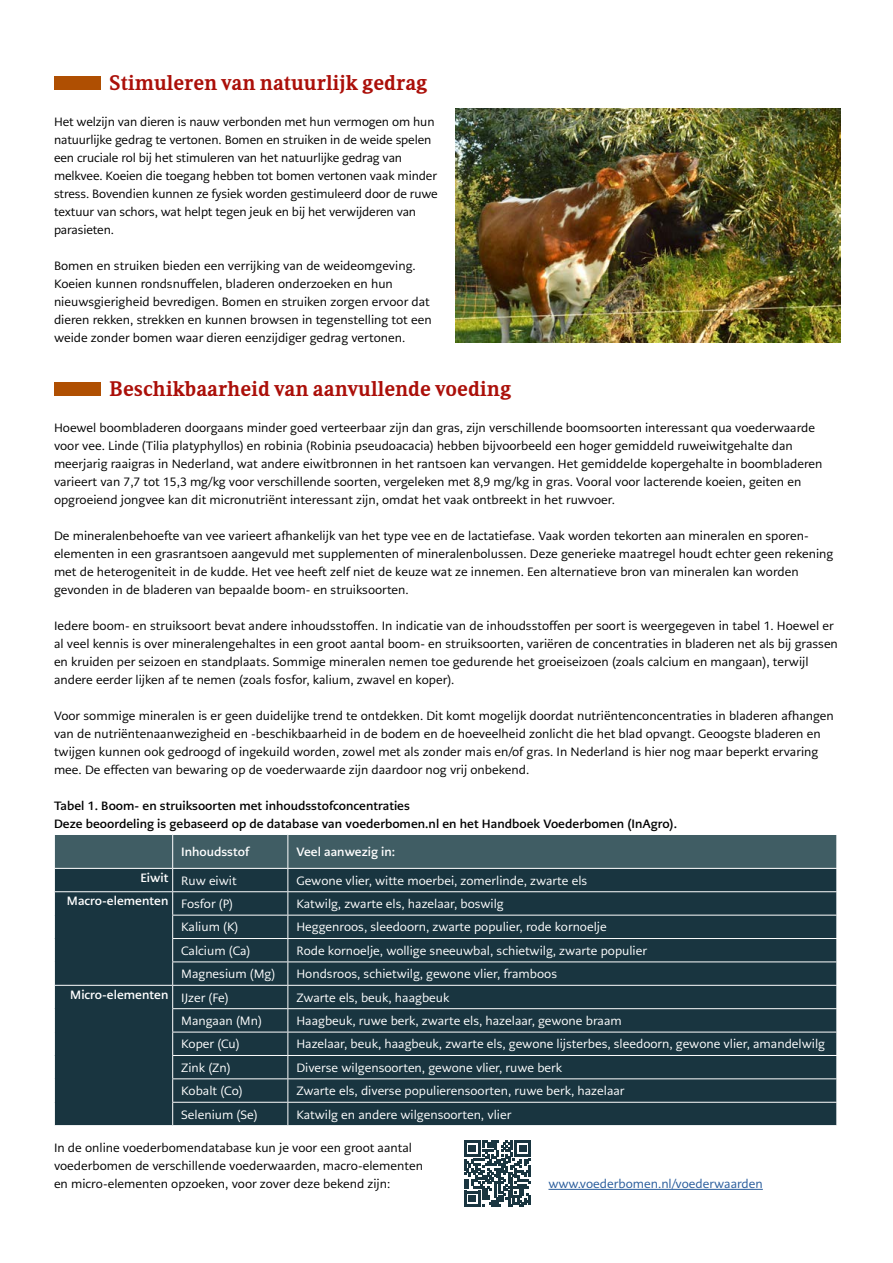
<style>
.page{position:relative;width:893px;height:1263px;background:#fff}
.page>*{position:absolute;margin:0;border:0;box-sizing:border-box;transform-origin:0 0}
.t1{font:700 21px "Leo";color:#ab0f09}
.t2{font:12px/18px "PMN Caecilia Sans Text";color:#000}
.t3{font:12px "PMN Caecilia Sans Text";color:#fff}
.t4{font:700 12px/18px "PMN Caecilia Sans Text";color:#000}
.t5{font:700 12px "PMN Caecilia Sans Text";color:#fff}
.t6{font:12px "PMN Caecilia Sans Text";color:#275b9b}
.s1{font-weight:400}
</style>
<div class="page">
<div style="left:54px;top:76px;width:46px;height:14px;background:#af4f02"></div>
<div style="left:54px;top:382px;width:46px;height:13px;background:#af4f02"></div>
<svg style="left:54px;top:835px;width:783px;height:290px;background:#25404a"></svg>
<hr style="left:54px;top:835px;width:1px;height:33px;background:#fff">
<hr style="left:172px;top:835px;width:1px;height:33px;background:#fff">
<hr style="left:287px;top:835px;width:1px;height:33px;background:#fff">
<hr style="left:836px;top:835px;width:1px;height:33px;background:#fff">
<hr style="left:54px;top:868px;width:119px;height:1px;background:#fff">
<hr style="left:173px;top:868px;width:115px;height:1px;background:#fff">
<hr style="left:288px;top:868px;width:549px;height:1px;background:#fff">
<svg style="left:464px;top:1140px;width:67px;height:67px"></svg>
<hr style="left:548px;top:1189px;width:215px;height:1px;background:#275b9b">
<img style="left:455px;top:108px;width:385px;height:234px">
<h1 class="t1" style="left:109px;top:70px;width:320px">Stimuleren van natuurlijk gedrag</h1>
<p class="t2" style="left:54px;top:113px;width:385px">Het welzijn van dieren is nauw verbonden met hun vermogen om hun natuurlijke gedrag te vertonen. Bomen en struiken in de weide spelen een cruciale rol bij het stimuleren van het natuurlijke gedrag van melkvee. Koeien die toegang hebben tot bomen vertonen vaak minder stress. Bovendien kunnen ze fysiek worden gestimuleerd door de ruwe textuur van schors, wat helpt tegen jeuk en bij het verwijderen van parasieten.</p>
<p class="t2" style="left:54px;top:257px;width:379px">Bomen en struiken bieden een verrijking van de weideomgeving.<br>Koeien kunnen rondsnuffelen, bladeren onderzoeken en hun nieuwsgierigheid bevredigen. Bomen en struiken zorgen ervoor dat dieren rekken, strekken en kunnen browsen in tegenstelling tot een weide zonder bomen waar dieren eenzijdiger gedrag vertonen.</p>
<h1 class="t1" style="left:109px;top:376px;width:403px">Beschikbaarheid van aanvullende voeding</h1>
<p class="t2" style="left:54px;top:419px;width:770px">Hoewel boombladeren doorgaans minder goed verteerbaar zijn dan gras, zijn verschillende boomsoorten interessant qua voederwaarde voor vee. Linde (Tilia platyphyllos) en robinia (Robinia pseudoacacia) hebben bijvoorbeeld een hoger gemiddeld ruweiwitgehalte dan meerjarig raaigras in Nederland, wat andere eiwitbronnen in het rantsoen kan vervangen. Het gemiddelde kopergehalte in boombladeren varieert van 7,7 tot 15,3 mg/kg voor verschillende soorten, vergeleken met 8,9 mg/kg in gras. Vooral voor lacterende koeien, geiten en opgroeiend jongvee kan dit micronutriënt interessant zijn, omdat het vaak ontbreekt in het ruwvoer.</p>
<p class="t2" style="left:54px;top:527px;width:781px">De mineralenbehoefte van vee varieert afhankelijk van het type vee en de lactatiefase. Vaak worden tekorten aan mineralen en sporen&shy;elementen in een grasrantsoen aangevuld met supplementen of mineralenbolussen. Deze generieke maatregel houdt echter geen rekening met de heterogeniteit in de kudde. Het vee heeft zelf niet de keuze wat ze innemen. Een alternatieve bron van mineralen kan worden gevonden in de bladeren van bepaalde boom- en struiksoorten.</p>
<p class="t2" style="left:54px;top:617px;width:785px">Iedere boom- en struiksoort bevat andere inhoudsstoffen. In indicatie van de inhoudsstoffen per soort is weergegeven in tabel 1. Hoewel er al veel kennis is over mineralengehaltes in een groot aantal boom- en struiksoorten, variëren de concentraties in bladeren net als bij grassen en kruiden per seizoen en standplaats. Sommige mineralen nemen toe gedurende het groeiseizoen (zoals calcium en mangaan), terwijl andere eerder lijken af te nemen (zoals fosfor, kalium, zwavel en koper).</p>
<p class="t2" style="left:54px;top:707px;width:781px">Voor sommige mineralen is er geen duidelijke trend te ontdekken. Dit komt mogelijk doordat nutriëntenconcentraties in bladeren afhangen van de nutriëntenaanwezigheid en -beschikbaarheid in de bodem en de hoeveelheid zonlicht die het blad opvangt. Geoogste bladeren en twijgen kunnen ook gedroogd of ingekuild worden, zowel met als zonder mais en/of gras. In Nederland is hier nog maar beperkt ervaring mee. De effecten van bewaring op de voederwaarde zijn daardoor nog vrij onbekend.</p>
<p class="t4" style="left:54px;top:797px;width:624px">Tabel 1. Boom- en struiksoorten met inhoudsstofconcentraties<br>Deze beoordeling is gebaseerd op de database van voederbomen.nl en het Handboek Voederbomen (InAgro).</p>
<p class="t5" style="left:181px;top:844px;width:70px">Inhoudsstof</p>
<p class="t5" style="left:296px;top:844px;width:100px">Veel aanwezig in:</p>
<p class="t3" style="left:140px;top:873px;width:98px"><sup>Eiwit</sup> Ruw eiwit</p>
<p class="t3" style="left:296px;top:873px;width:292px">Gewone vlier, witte moerbei, zomerlinde, zwarte els</p>
<p class="t5" style="left:67px;top:893px;width:168px">Macro-elementen <span class="s1">Fosfor (P)</span></p>
<p class="t3" style="left:296px;top:896px;width:209px">Katwilg, zwarte els, hazelaar, boswilg</p>
<p class="t3" style="left:181px;top:919px;width:59px">Kalium (K)</p>
<p class="t3" style="left:296px;top:919px;width:312px">Heggenroos, sleedoorn, zwarte populier, rode kornoelje</p>
<p class="t3" style="left:181px;top:943px;width:71px">Calcium (Ca)</p>
<p class="t3" style="left:296px;top:943px;width:352px">Rode kornoelje, wollige sneeuwbal, schietwilg, zwarte populier</p>
<p class="t3" style="left:181px;top:966px;width:96px">Magnesium (Mg)</p>
<p class="t3" style="left:296px;top:966px;width:262px">Hondsroos, schietwilg, gewone vlier, framboos</p>
<p class="t5" style="left:70px;top:987px;width:160px">Micro-elementen <span class="s1">IJzer (Fe)</span></p>
<p class="t3" style="left:296px;top:990px;width:154px">Zwarte els, beuk, haagbeuk</p>
<p class="t3" style="left:181px;top:1013px;width:82px">Mangaan (Mn)</p>
<p class="t3" style="left:296px;top:1013px;width:327px">Haagbeuk, ruwe berk, zwarte els, hazelaar, gewone braam</p>
<p class="t3" style="left:181px;top:1036px;width:60px">Koper (Cu)</p>
<p class="t3" style="left:296px;top:1036px;width:530px">Hazelaar, beuk, haagbeuk, zwarte els, gewone lijsterbes, sleedoorn, gewone vlier, amandelwilg</p>
<p class="t3" style="left:181px;top:1060px;width:51px">Zink (Zn)</p>
<p class="t3" style="left:296px;top:1060px;width:267px">Diverse wilgensoorten, gewone vlier, ruwe berk</p>
<p class="t3" style="left:181px;top:1083px;width:63px">Kobalt (Co)</p>
<p class="t3" style="left:296px;top:1083px;width:330px">Zwarte els, diverse populierensoorten, ruwe berk, hazelaar</p>
<p class="t3" style="left:181px;top:1107px;width:78px">Selenium (Se)</p>
<p class="t3" style="left:296px;top:1107px;width:216px">Katwilg en andere wilgensoorten, vlier</p>
<p class="t2" style="left:54px;top:1139px;width:371px">In de online voederbomendatabase kun je voor een groot aantal voederbomen de verschillende voederwaarden, macro-elementen en micro-elementen opzoeken, voor zover deze bekend zijn:</p>
<p class="t6" style="left:548px;top:1176px;width:216px">www.voederbomen.nl/voederwaarden</p>
</div>
